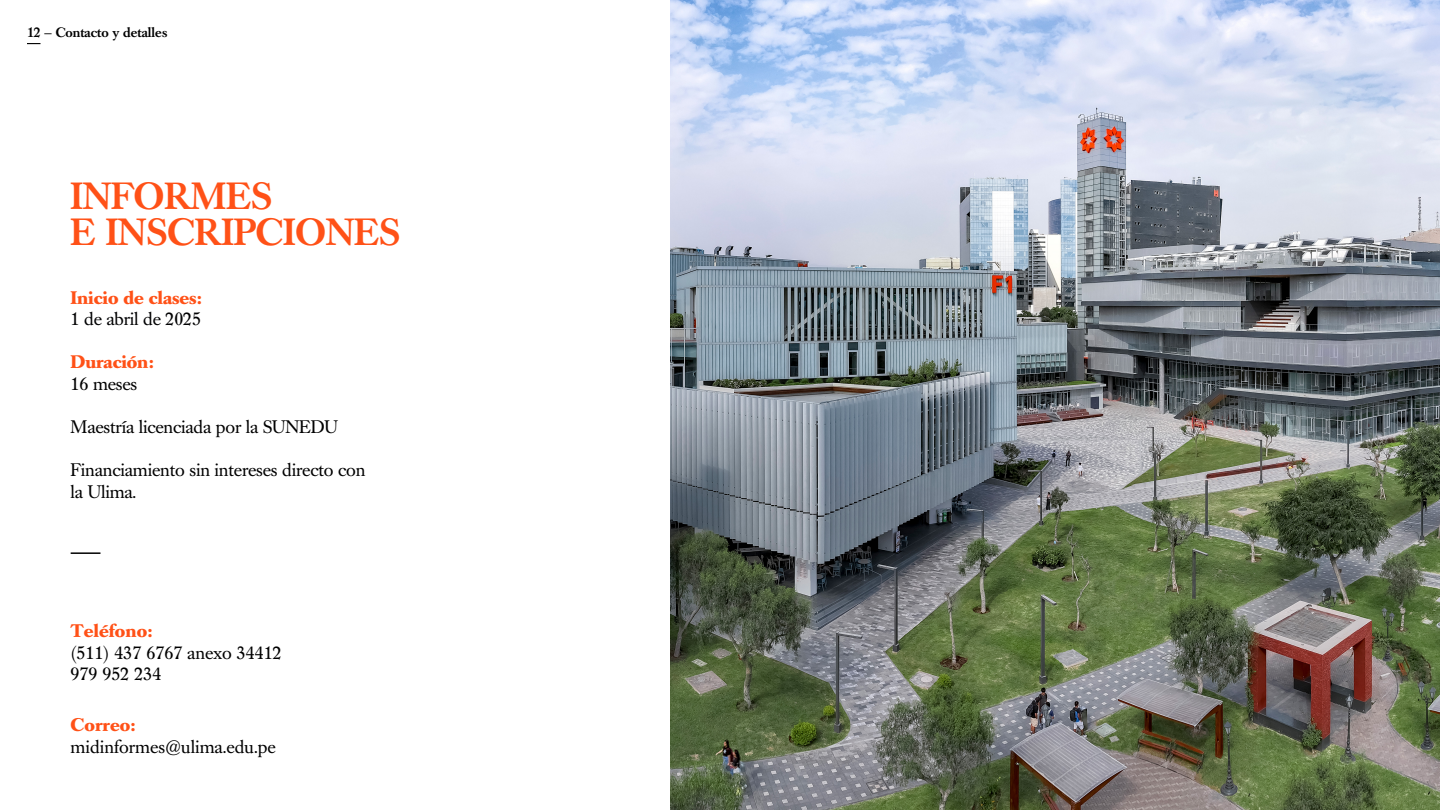
<style>
.page{position:relative;width:1440px;height:810px;background:#fff}
.page>*{position:absolute;margin:0;border:0;box-sizing:border-box;transform-origin:0 0}
.t1{font:500 37.5px/36px "Caslon Book BE";color:#ff5117}
.t2{font:18px/21.6px "Caslon Book BE";letter-spacing:-.01em;color:#000}
.t3{font:700 18px "Caslon Book BE";letter-spacing:-.01em;color:#ff5117}
.t4{font:18px "Caslon Book BE";letter-spacing:-.01em;color:#020203}
.t5{font:500 13.5px "Caslon Book BE";color:#000}
</style>
<div class="page">
<img style="left:671px;top:0;width:769px;height:810px">
<hr style="left:71px;top:552px;width:29px;height:2px;background:#000">
<svg style="left:27px;top:43px;width:13px;height:1px"></svg>
<p class="t5" style="left:27px;top:25px;width:142px">12 — Contacto y detalles</p>
<h1 class="t1" style="left:71px;top:179px;width:331px">INFORMES<br>E INSCRIPCIONES</h1>
<p class="t3" style="left:71px;top:287px;width:133px">Inicio de clases:</p>
<p class="t4" style="left:71px;top:309px;width:132px">1 de abril de 2025</p>
<p class="t3" style="left:71px;top:352px;width:84px">Duración:</p>
<p class="t2" style="left:71px;top:374px;width:68px">16 meses</p>
<p class="t2" style="left:71px;top:417px;width:269px">Maestría licenciada por la SUNEDU</p>
<p class="t2" style="left:71px;top:460px;width:296px">Financiamiento sin intereses directo con la Ulima.</p>
<p class="t3" style="left:71px;top:620px;width:83px">Teléfono:</p>
<p class="t2" style="left:71px;top:642px;width:213px">(511) 437 6767 anexo 34412<br>979 952 234</p>
<p class="t3" style="left:71px;top:714px;width:66px">Correo:</p>
<p class="t2" style="left:71px;top:736px;width:207px">midinformes@ulima.edu.pe</p>
</div>
